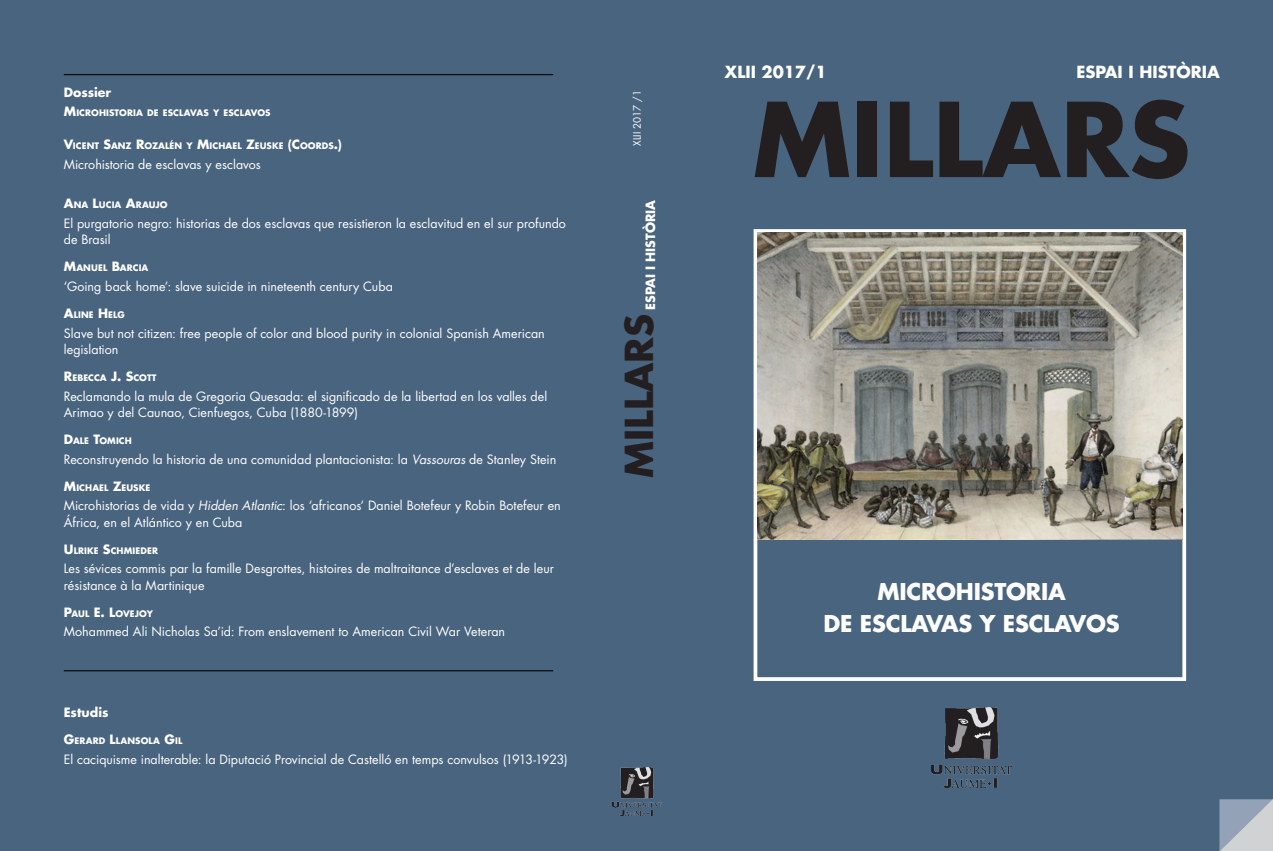
<style>
.page{position:relative;width:1273px;height:851px;background:#fff}
.page>*{position:absolute;margin:0;border:0;box-sizing:border-box;transform-origin:0 0}
.t1{font:700 100px "Futura Std";color:#231f20}
.t2{font:700 37.5px "Futura Std";color:#231f20}
.t3{font:700 22.5px "Futura Std";letter-spacing:-.01em;color:#fff}
.t4{font:700 16.25px "Futura Std";color:#fff}
.t5{font:12.5px/16.2px "Futura Std";color:#fff}
.t6{font:700 12.5px "Futura Std";color:#fff}
.t7{font:10px "Futura Std";color:#fff}
.t8{font:700 8.75px "Futura Std";letter-spacing:.01em;color:#fff}
.s1{font-size:12.5px}
.s2{font-style:italic}
</style>
<div class="page">
<div style="left:0;top:0;width:1272px;height:850px;background:#49647e"></div>
<img style="left:931px;top:707px;width:80px;height:80px">
<img style="left:612px;top:766px;width:49px;height:49px">
<svg style="left:1219px;top:798px;width:53px;height:52px;background:#adb6c1"></svg>
<div style="left:753px;top:229px;width:432px;height:451px;border:4px solid #fff"></div>
<hr style="left:64px;top:670px;width:489px;height:1px;background:#231f20">
<img style="left:757px;top:233px;width:424px;height:306px">
<hr style="left:64px;top:74px;width:489px;height:1px;background:#231f20">
<p class="t6" style="left:64px;top:84px;width:49px">Dossier</p>
<p class="t8" style="left:64px;top:107px;width:208px"><span class="s1">M</span>ICROHISTORIA DE ESCLAVAS Y ESCLAVOS</p>
<p class="t8" style="left:64px;top:140px;width:279px"><span class="s1">V</span>ICENT <span class="s1">S</span>ANZ <span class="s1">R</span>OZALÉN Y <span class="s1">M</span>ICHAEL <span class="s1">Z</span>EUSKE <span class="s1">(C</span>OORDS<span class="s1">.)</span></p>
<p class="t5" style="left:64px;top:156px;width:198px">Microhistoria de esclavas y esclavos</p>
<p class="t8" style="left:64px;top:199px;width:105px"><span class="s1">A</span>NA <span class="s1">L</span>UCIA <span class="s1">A</span>RAUJO</p>
<p class="t5" style="left:64px;top:215px;width:503px">El purgatorio negro: historias de dos esclavas que resistieron la esclavitud en el sur profundo de Brasil</p>
<p class="t8" style="left:64px;top:262px;width:86px"><span class="s1">M</span>ANUEL <span class="s1">B</span>ARCIA</p>
<p class="t5" style="left:64px;top:278px;width:330px">‘Going back home’: slave suicide in nineteenth century Cuba</p>
<p class="t8" style="left:64px;top:309px;width:63px"><span class="s1">A</span>LINE <span class="s1">H</span> ELG</p>
<p class="t5" style="left:64px;top:325px;width:482px">Slave but not citizen: free people of color and blood purity in colonial Spanish American legislation</p>
<p class="t8" style="left:64px;top:372px;width:94px"><span class="s1">R</span>EBECCA <span class="s1">J. S</span>COTT</p>
<p class="t5" style="left:64px;top:388px;width:485px">Reclamando la mula de Gregoria Quesada: el significado de la libertad en los valles del<br>Arimao y del Caunao, Cienfuegos, Cuba (1880-1899)</p>
<p class="t8" style="left:64px;top:435px;width:70px"><span class="s1">D</span>ALE <span class="s1">T</span>OMICH</p>
<p class="t5" style="left:64px;top:451px;width:494px">Reconstruyendo la historia de una comunidad plantacionista: la <span class="s2">Vassouras</span> de Stanley Stein</p>
<p class="t8" style="left:64px;top:481px;width:88px"><span class="s1">M</span>ICHAEL <span class="s1">Z</span>EUSKE</p>
<p class="t5" style="left:64px;top:498px;width:498px">Microhistorias de vida y <span class="s2">Hidden Atlantic</span>: los ‘africanos‘ Daniel Botefeur y Robin Botefeur en<br>África, en el Atlántico y en Cuba</p>
<p class="t8" style="left:64px;top:544px;width:96px"><span class="s1">U</span> LRIKE <span class="s1">S</span>CHMIEDER</p>
<p class="t5" style="left:64px;top:560px;width:491px">Les sévices commis par la famille Desgrottes, histoires de maltraitance d’esclaves et de leur résistance à la Martinique</p>
<p class="t8" style="left:64px;top:607px;width:91px"><span class="s1">P</span>AUL <span class="s1">E. L</span>OVEJOY</p>
<p class="t5" style="left:64px;top:623px;width:442px">Mohammed Ali Nicholas Sa’id: From enslavement to American Civil War Veteran</p>
<p class="t6" style="left:64px;top:704px;width:46px">Estudis</p>
<p class="t8" style="left:64px;top:734px;width:120px"><span class="s1">G</span>ERARD <span class="s1">L</span>LANSOLA <span class="s1">G</span>IL</p>
<p class="t5" style="left:64px;top:751px;width:505px">El caciquisme inalterable: la Diputació Provincial de Castelló en temps convulsos (1913-1923)</p>
<p class="t4" style="left:724px;top:61px;width:104px">XLII 2017/1</p>
<p class="t4" style="left:1076px;top:61px;width:145px">ESPAI I HISTÒRIA</p>
<p class="t7" style="left:630px;top:146px;width:57px;rotate:-90deg">XLII 2017 /1</p>
<p class="t1" style="left:752px;top:73px;width:439px">MILLARS</p>
<p class="t6" style="left:642px;top:310px;width:112px;rotate:-90deg">ESPAI I HISTÒRIA</p>
<p class="t2" style="left:614px;top:478px;width:166px;rotate:-90deg">MILLARS</p>
<p class="t3" style="left:877px;top:577px;width:190px">MICROHISTORIA</p>
<p class="t3" style="left:823px;top:608px;width:297px">DE ESCLAVAS Y ESCLAVOS</p>
</div>
